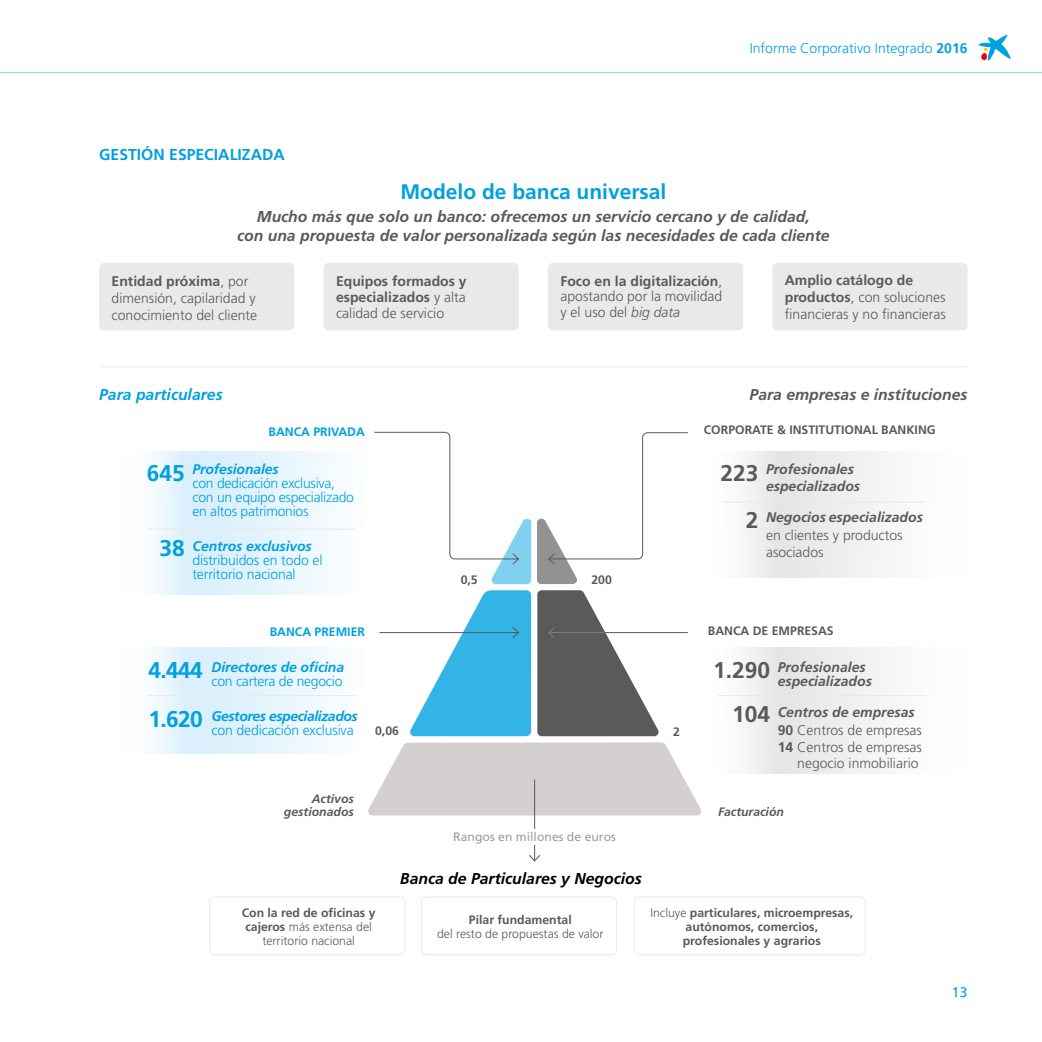
<style>
.page{position:relative;width:1042px;height:1042px;background:#fff}
.page>*{position:absolute;margin:0;border:0;box-sizing:border-box;transform-origin:0 0}
.t1{font:700 22.75px/49px "Frutiger LT Std";letter-spacing:-.03em;color:#00a1df}
.t2{font:700 22.75px/47.2px "Frutiger LT Std";color:#5a5a59;text-align:right}
.t3{font:700 21px "Frutiger LT Std";color:#00a1df}
.t4{font:italic 700 15.75px/19.2px "Frutiger LT Std";color:#5a5a59;text-align:center}
.t5{font:italic 700 15.75px "Frutiger LT Std";color:#000}
.t6{font:700 15.75px "Frutiger LT Std";color:#00a1df}
.t7{font:italic 700 15.75px "Frutiger LT Std";color:#00a1df}
.t8{font:300 14px/16.8px "Frutiger LT Std";color:#5a5a59}
.t9{font:300 14px/14px "Frutiger LT Std";letter-spacing:-.01em;color:#00a1df}
.t10{font:italic 700 14px/16.8px "Frutiger LT Std";color:#5a5a59}
.t11{font:700 14px/15.8px "Frutiger LT Std";color:#5a5a59;text-align:justify}
.t12{font:italic 700 14px "Frutiger LT Std";letter-spacing:-.01em;color:#00a1df}
.t13{font:italic 700 14px "Frutiger LT Std";letter-spacing:-.03em;color:#00a1df}
.t14{font:14px "Frutiger LT Std";color:#00a1df}
.t15{font:700 12.25px/14px "Frutiger LT Std";color:#5a5a59;text-align:center}
.t16{font:300 12.25px/14px "Frutiger LT Std";color:#5a5a59;text-align:center}
.t17{font:italic 700 12.25px/12.2px "Frutiger LT Std";color:#5a5a59;text-align:right}
.t18{font:700 12.25px "Frutiger LT Std";color:#00a1df}
.t19{font:12.25px "Frutiger LT Std";color:#9d9d9c}
.s1{font-weight:700}
.s2{font-weight:300}
.s3{font-style:italic}
.s4{font-weight:700;font-style:italic}
</style>
<div class="page">
<svg style="left:978px;top:35px;width:33px;height:26px"></svg>
<hr style="left:0;top:72px;width:1042px;height:1px;background:#99d9f2">
<hr style="left:549px;top:632px;width:139px;height:1px;background:#5a5a59">
<svg style="left:368px;top:742px;width:333px;height:73px"></svg>
<svg style="left:537px;top:432px;width:151px;height:152px"></svg>
<svg style="left:374px;top:432px;width:157px;height:152px"></svg>
<hr style="left:379px;top:632px;width:139px;height:1px;background:#5a5a59">
<svg style="left:409px;top:590px;width:122px;height:146px"></svg>
<hr style="left:534px;top:779px;width:1px;height:82px;background:#5a5a59">
<svg style="left:529px;top:854px;width:12px;height:7px"></svg>
<div style="left:391px;top:829px;width:287px;height:15px;background:#fff"></div>
<div style="left:99px;top:263px;width:195px;height:67px;background:#e9e9e9;border-radius:5px"></div>
<div style="left:324px;top:263px;width:195px;height:67px;background:#e9e9e9;border-radius:5px"></div>
<div style="left:548px;top:263px;width:195px;height:67px;background:#e9e9e9;border-radius:5px"></div>
<div style="left:772px;top:263px;width:195px;height:67px;background:#e9e9e9;border-radius:5px"></div>
<svg style="left:730px;top:451px;width:191px;height:126px"></svg>
<svg style="left:739px;top:647px;width:161px;height:126px"></svg>
<svg style="left:148px;top:451px;width:205px;height:143px"></svg>
<svg style="left:149px;top:647px;width:193px;height:106px"></svg>
<div style="left:209px;top:896px;width:196px;height:59px;border:1px solid #e9e9e9;border-radius:5px"></div>
<div style="left:421px;top:896px;width:196px;height:59px;border:1px solid #e9e9e9;border-radius:5px"></div>
<div style="left:634px;top:896px;width:231px;height:59px;border:1px solid #e9e9e9;border-radius:5px"></div>
<hr style="left:148px;top:529px;width:207px;height:1px;background:#e9e9e9">
<hr style="left:148px;top:695px;width:207px;height:1px;background:#e9e9e9">
<hr style="left:718px;top:695px;width:207px;height:1px;background:#e9e9e9">
<hr style="left:723px;top:502px;width:202px;height:1px;background:#e9e9e9">
<hr style="left:99px;top:366px;width:868px;height:1px;background:#e9e9e9">
<svg style="left:537px;top:590px;width:122px;height:146px"></svg>
<p class="t6" style="left:99px;top:145px;width:187px">GESTIÓN ESPECIALIZADA</p>
<h2 class="t3" style="left:400px;top:180px;width:268px">Modelo de banca universal</h2>
<p class="t9" style="left:749px;top:41px;width:219px">Informe Corporativo Integrado <span class="s1">2016</span></p>
<p class="t4" style="left:237px;top:207px;width:594px">Mucho más que solo un banco: ofrecemos un servicio cercano y de calidad,<br>con una propuesta de valor personalizada según las necesidades de cada cliente</p>
<p class="t8" style="left:112px;top:273px;width:147px"><span class="s1">Entidad próxima</span>, por dimensión, capilaridad y conocimiento del cliente</p>
<p class="t11" style="left:336px;top:273px;width:132px">Equipos formados y especializados <span class="s2">y alta calidad de servicio</span></p>
<p class="t8" style="left:560px;top:273px;width:163px;line-height:15.8px;text-align:justify"><span class="s1">Foco en la digitalización</span>, apostando por la movilidad y el uso del <span class="s3">big data</span></p>
<p class="t8" style="left:785px;top:272px;width:163px"><span class="s1">Amplio catálogo de productos</span>, con soluciones financieras y no financieras</p>
<p class="t7" style="left:99px;top:386px;width:125px">Para particulares</p>
<p class="t4" style="left:749px;top:385px;width:219px">Para empresas e instituciones</p>
<p class="t18" style="left:269px;top:424px;width:98px">BANCA PRIVADA</p>
<p class="t15" style="left:704px;top:422px;width:233px">CORPORATE &amp; INSTITUTIONAL BANKING</p>
<h1 class="t1" style="left:147px;top:448px;width:39px">645</h1>
<h1 class="t1" style="left:160px;top:523px;width:27px">38</h1>
<p class="t12" style="left:192px;top:461px;width:88px">Profesionales</p>
<p class="t9" style="left:192px;top:476px;width:163px">con dedicación exclusiva, con un equipo especializado en altos patrimonios</p>
<p class="t12" style="left:192px;top:538px;width:121px">Centros exclusivos</p>
<p class="t9" style="left:192px;top:553px;width:131px">distribuidos en todo el territorio nacional</p>
<p class="t15" style="left:461px;top:572px;width:19px">0,5</p>
<p class="t15" style="left:591px;top:572px;width:22px">200</p>
<h1 class="t2" style="left:720px;top:449px;width:39px">223<br>2</h1>
<p class="t10" style="left:766px;top:461px;width:96px">Profesionales especializados</p>
<p class="t10" style="left:766px;top:509px;width:158px">Negocios especializados</p>
<p class="t8" style="left:766px;top:526px;width:138px;line-height:17.5px">en clientes y productos asociados</p>
<p class="t18" style="left:270px;top:624px;width:97px">BANCA PREMIER</p>
<p class="t15" style="left:708px;top:624px;width:127px">BANCA DE EMPRESAS</p>
<h1 class="t1" style="left:149px;top:646px;width:56px">4.444<br>1.620</h1>
<p class="t10" style="left:778px;top:660px;width:96px;line-height:14px">Profesionales especializados</p>
<p class="t12" style="left:211px;top:658px;width:134px">Directores de oficina</p>
<p class="t9" style="left:211px;top:674px;width:133px">con cartera de negocio</p>
<p class="t13" style="left:211px;top:707px;width:148px">Gestores especializados</p>
<p class="t9" style="left:211px;top:723px;width:144px">con dedicación exclusiva</p>
<h1 class="t2" style="left:713px;top:648px;width:58px;line-height:43.8px">1.290<br>104</h1>
<p class="t8" style="left:778px;top:704px;width:146px;line-height:17.5px"><span class="s4">Centros de empresas<br></span><span class="s1">90</span> Centros de empresas<br><span class="s1">14</span> Centros de empresas</p>
<p class="t8" style="left:797px;top:755px;width:123px">negocio inmobiliario</p>
<p class="t15" style="left:375px;top:723px;width:25px">0,06</p>
<p class="t15" style="left:673px;top:724px;width:8px">2</p>
<p class="t17" style="left:284px;top:793px;width:72px">Activos gestionados</p>
<p class="t19" style="left:453px;top:830px;width:164px">Rangos en millones de euros</p>
<p class="t17" style="left:718px;top:805px;width:68px">Facturación</p>
<p class="t5" style="left:400px;top:870px;width:243px">Banca de Particulares y Negocios</p>
<p class="t16" style="left:242px;top:906px;width:135px"><span class="s1">Con la red de oficinas y cajeros</span> más extensa del territorio nacional</p>
<p class="t15" style="left:469px;top:913px;width:104px">Pilar fundamental</p>
<p class="t16" style="left:437px;top:927px;width:168px">del resto de propuestas de valor</p>
<p class="t15" style="left:650px;top:906px;width:204px"><span class="s2">Incluye</span> particulares, microempresas, autónomos, comercios, profesionales y agrarios</p>
<p class="t14" style="left:952px;top:983px;width:17px">13</p>
</div>
